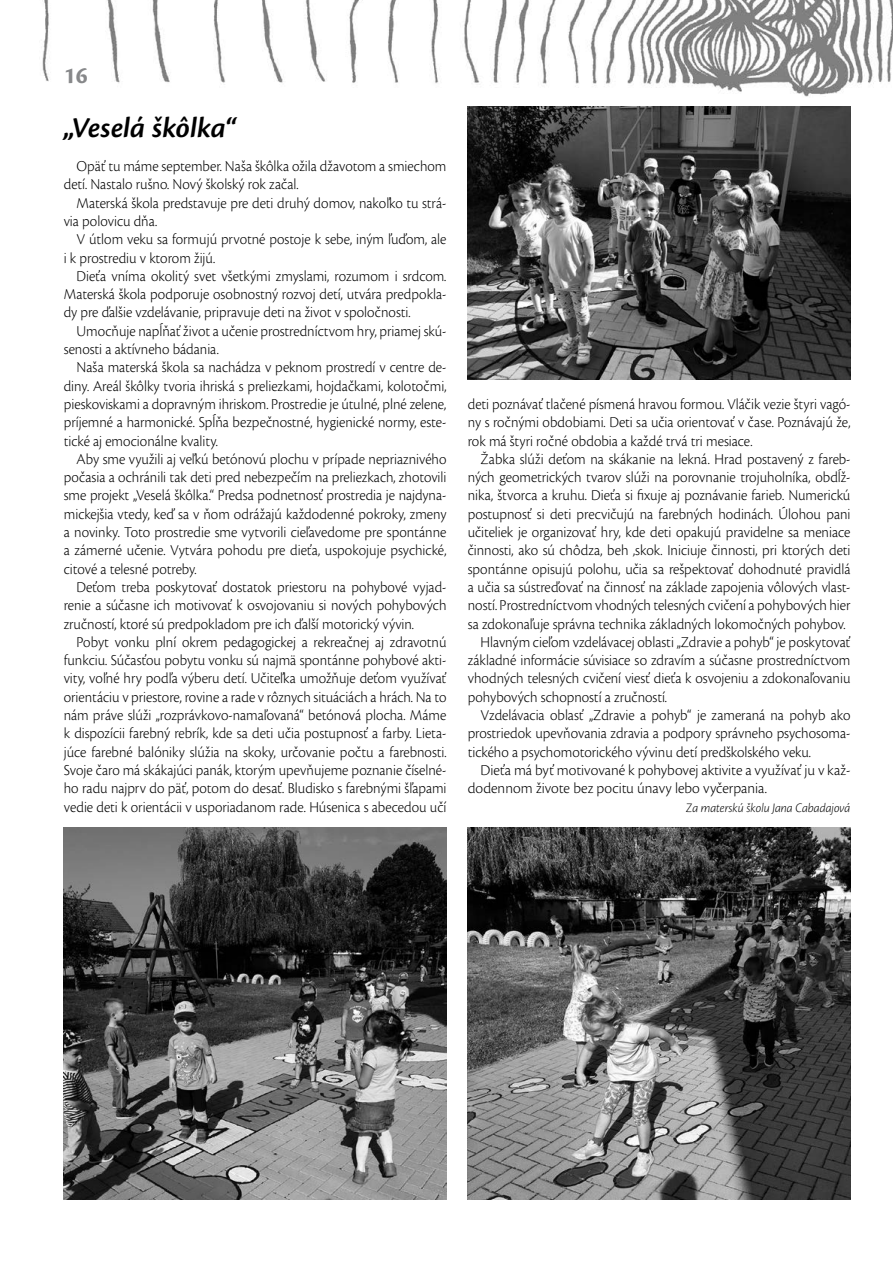
<style>
.page{position:relative;width:893px;height:1263px;background:#fff}
.page>*{position:absolute;margin:0;border:0;box-sizing:border-box;transform-origin:0 0}
.t1{font:italic 600 30px "Cronos Pro";letter-spacing:-.005em;color:#000}
.t2{font:700 24px "Cronos Pro";color:#87888a}
.t3{font:300 15.75px/18.3px "Cronos Pro";color:#000;text-align:justify;scale:.95 1}
.t4{font:300 15.75px "Cronos Pro";color:#000}
.t5{font:italic 300 13.5px "Cronos Pro";letter-spacing:-.005em;color:#000;scale:.93 1}
</style>
<div class="page">
<img style="left:42px;top:0;width:851px;height:97px">
<img style="left:468px;top:106px;width:382px;height:274px">
<img style="left:64px;top:827px;width:382px;height:372px">
<img style="left:468px;top:827px;width:382px;height:372px">
<h2 class="t2" style="left:64px;top:61px;width:25px">16</h2>
<h1 class="t1" style="left:64px;top:110px;width:175px">„Veselá škôlka“</h1>
<p class="t3" style="left:64px;top:157px;width:404px;text-indent:13px">Opäť tu máme september. Naša škôlka ožila džavotom a smiechom detí. Nastalo rušno. Nový školský rok začal.</p>
<p class="t3" style="left:64px;top:193px;width:404px;text-indent:13px">Materská škola predstavuje pre deti druhý domov, nakoľko tu strá&shy;via polovicu dňa.</p>
<p class="t3" style="left:64px;top:230px;width:404px;text-indent:13px">V útlom veku sa formujú prvotné postoje k sebe, iným ľuďom, ale i k prostrediu v ktorom žijú.</p>
<p class="t3" style="left:64px;top:267px;width:404px;text-indent:13px">Dieťa vníma okolitý svet všetkými zmyslami, rozumom i srdcom.<br>Materská škola podporuje osobnostný rozvoj detí, utvára predpokla&shy;dy pre ďalšie vzdelávanie, pripravuje deti na život v spoločnosti.</p>
<p class="t3" style="left:64px;top:322px;width:404px;text-indent:13px">Umocňuje napĺňať život a učenie prostredníctvom hry, priamej skú&shy;senosti a aktívneho bádania.</p>
<p class="t3" style="left:64px;top:358px;width:404px;text-indent:13px">Naša materská škola sa nachádza v peknom prostredí v centre de&shy;diny. Areál škôlky tvoria ihriská s preliezkami, hojdačkami, kolotočmi, pieskoviskami a dopravným ihriskom. Prostredie je útulné, plné zelene, príjemné a harmonické. Spĺňa bezpečnostné, hygienické normy, este&shy;tické aj emocionálne kvality.</p>
<p class="t3" style="left:64px;top:450px;width:404px;text-indent:13px">Aby sme využili aj veľkú betónovú plochu v prípade nepriaznivého počasia a ochránili tak deti pred nebezpečím na preliezkach, zhotovili sme projekt „Veselá škôlka.“ Predsa podnetnosť prostredia je najdyna&shy;mickejšia vtedy, keď sa v ňom odrážajú každodenné pokroky, zmeny a novinky. Toto prostredie sme vytvorili cieľavedome pre spontánne a zámerné učenie. Vytvára pohodu pre dieťa, uspokojuje psychické, citové a telesné potreby.</p>
<p class="t3" style="left:64px;top:578px;width:404px;text-indent:13px">Deťom treba poskytovať dostatok priestoru na pohybové vyjad&shy;renie a súčasne ich motivovať k osvojovaniu si nových pohybových zručností, ktoré sú predpokladom pre ich ďalší motorický vývin.</p>
<p class="t3" style="left:64px;top:633px;width:404px;text-indent:13px">Pobyt vonku plní okrem pedagogickej a rekreačnej aj zdravotnú funkciu. Súčasťou pobytu vonku sú najmä spontánne pohybové akti&shy;vity, voľné hry podľa výberu detí. Učiteľka umožňuje deťom využívať orientáciu v priestore, rovine a rade v rôznych situáciách a hrách. Na to nám práve slúži „rozprávkovo-namaľovaná“ betónová plocha. Máme k dispozícii farebný rebrík, kde sa deti učia postupnosť a farby. Lieta&shy;júce farebné balóniky slúžia na skoky, určovanie počtu a farebnosti.<br>Svoje čaro má skákajúci panák, ktorým upevňujeme poznanie číselné&shy;ho radu najprv do päť, potom do desať. Bludisko s farebnými šľapami vedie deti k orientácii v usporiadanom rade. Húsenica s abecedou učí</p>
<p class="t3" style="left:468px;top:395px;width:404px">deti poznávať tlačené písmená hravou formou. Vláčik vezie štyri vagó&shy;ny s ročnými obdobiami. Deti sa učia orientovať v čase. Poznávajú že, rok má štyri ročné obdobia a každé trvá tri mesiace.</p>
<p class="t3" style="left:480px;top:450px;width:391px">Žabka slúži deťom na skákanie na lekná. Hrad postavený z fareb-</p>
<p class="t3" style="left:468px;top:468px;width:404px">ných geometrických tvarov slúži na porovnanie trojuholníka, obdĺž-</p>
<p class="t3" style="left:468px;top:486px;width:404px">nika, štvorca a kruhu. Dieťa si fixuje aj poznávanie farieb. Numerickú</p>
<p class="t3" style="left:468px;top:505px;width:404px">postupnosť si deti precvičujú na farebných hodinách. Úlohou pani</p>
<p class="t3" style="left:468px;top:523px;width:404px">učiteliek je organizovať hry, kde deti opakujú pravidelne sa meniace</p>
<p class="t3" style="left:468px;top:541px;width:404px">činnosti, ako sú chôdza, beh ,skok. Iniciuje činnosti, pri ktorých deti</p>
<p class="t3" style="left:468px;top:559px;width:404px">spontánne opisujú polohu, učia sa rešpektovať dohodnuté pravidlá</p>
<p class="t3" style="left:468px;top:578px;width:404px">a učia sa sústreďovať na činnosť na základe zapojenia vôlových vlast-</p>
<p class="t3" style="left:468px;top:596px;width:404px">ností. Prostredníctvom vhodných telesných cvičení a pohybových hier</p>
<p class="t3" style="left:468px;top:614px;width:399px">sa zdokonaľuje správna technika základných lokomočných pohybov.</p>
<p class="t3" style="left:480px;top:633px;width:391px">Hlavným cieľom vzdelávacej oblasti „Zdravie a pohyb“ je poskytovať</p>
<p class="t3" style="left:468px;top:651px;width:404px">základné informácie súvisiace so zdravím a súčasne prostredníctvom</p>
<p class="t3" style="left:468px;top:669px;width:404px">vhodných telesných cvičení viesť dieťa k osvojeniu a zdokonaľovaniu</p>
<p class="t3" style="left:468px;top:688px;width:211px">pohybových schopností a zručností.</p>
<p class="t3" style="left:480px;top:706px;width:391px">Vzdelávacia oblasť „Zdravie a pohyb“ je zameraná na pohyb ako</p>
<p class="t3" style="left:468px;top:724px;width:404px">prostriedok upevňovania zdravia a podpory správneho psychosoma-</p>
<p class="t3" style="left:468px;top:742px;width:363px">tického a psychomotorického vývinu detí predškolského veku.</p>
<p class="t4" style="left:480px;top:761px;width:371px">Dieťa má byť motivované k pohybovej aktivite a využívať ju v kaž-</p>
<p class="t4" style="left:468px;top:779px;width:301px">dodennom živote bez pocitu únavy lebo vyčerpania.</p>
<p class="t5" style="left:686px;top:800px;width:178px">Za materskú školu Jana Cabadajová</p>
</div>
